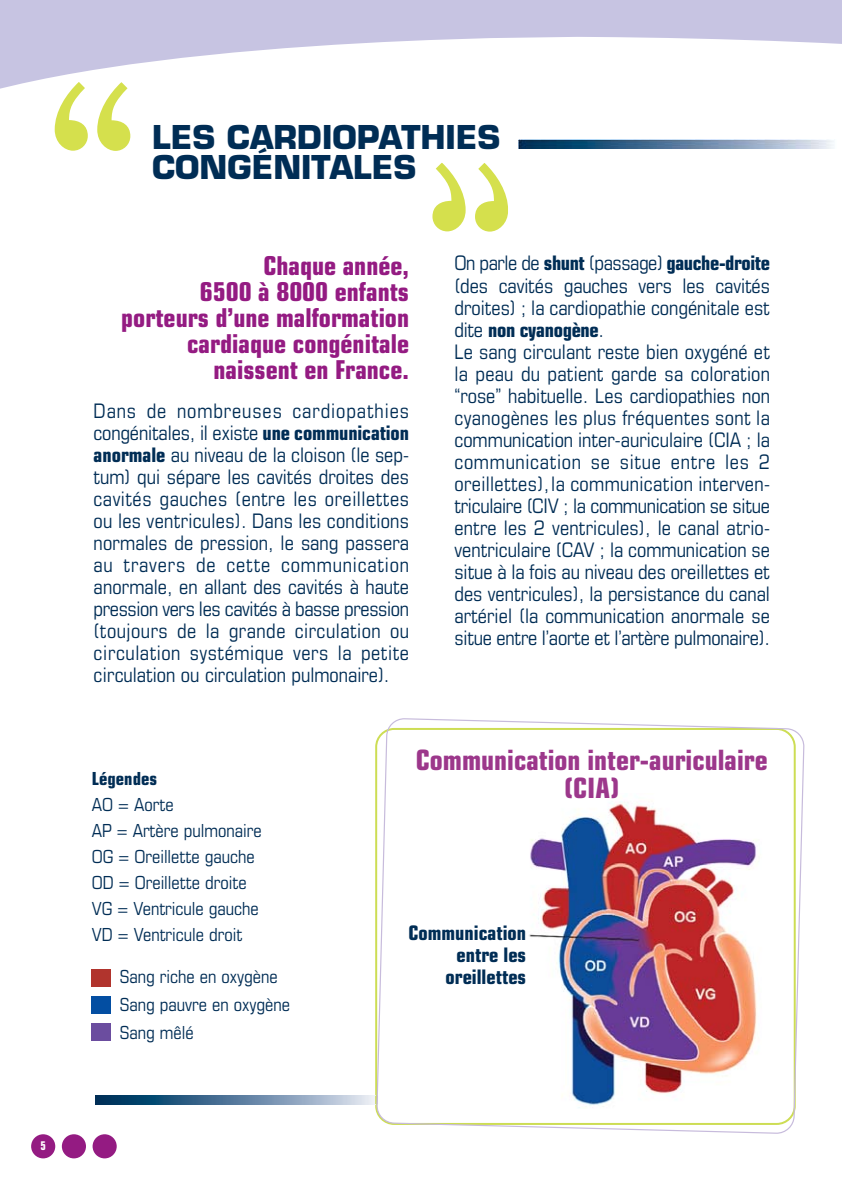
<style>
.page{position:relative;width:842px;height:1191px;background:#fff}
.page>*{position:absolute;margin:0;border:0;box-sizing:border-box;transform-origin:0 0}
.t1{font:700 32px/30px "Eurostile";color:#002d55}
.t2{font:700 condensed 28px/28px "Eurostile";color:#9c378b;text-align:center}
.t3{font:700 condensed 26px/26px "Eurostile";color:#941b82;text-align:right}
.t4{font:condensed 20px/22px "Eurostile";color:#002d55;text-align:justify}
.t5{font:700 condensed 20px/22px "Eurostile";color:#002d55;text-align:right}
.t6{font:condensed 18px/26px "Eurostile";color:#002d55}
.t7{font:700 condensed 18px "Eurostile";color:#002d55}
.t8{font:700 condensed 12px "Eurostile";color:#fff;scale:.9 1}
.s1{font-weight:700}
</style>
<div class="page">
<svg style="left:376px;top:718px;width:429px;height:416px"></svg>
<img style="left:515px;top:794px;width:259px;height:315px">
<div style="left:31px;top:1134px;width:24px;height:24px;background:#941b82;border-radius:50%"></div>
<div style="left:62px;top:1134px;width:24px;height:24px;background:#941b82;border-radius:50%"></div>
<div style="left:93px;top:1134px;width:24px;height:24px;background:#941b82;border-radius:50%"></div>
<svg style="left:0;top:0;width:842px;height:149px"></svg>
<img style="left:95px;top:1095px;width:280px;height:9px">
<svg style="left:375px;top:1095px;width:4px;height:9px"></svg>
<svg style="left:55px;top:82px;width:75px;height:69px"></svg>
<svg style="left:432px;top:163px;width:76px;height:69px"></svg>
<img style="left:519px;top:140px;width:317px;height:8px">
<div style="left:92px;top:969px;width:19px;height:17px;background:#b1342d"></div>
<div style="left:92px;top:996px;width:19px;height:17px;background:#034ea2"></div>
<div style="left:92px;top:1023px;width:19px;height:17px;background:#6b4d9f"></div>
<p class="t8" style="left:41px;top:1141px;width:8px">5</p>
<h1 class="t1" style="left:152px;top:126px;width:350px">LES CARDIOPATHIES<br>CONGÉNITALES</h1>
<h3 class="t3" style="left:121px;top:255px;width:289px">Chaque année,<br>6500 à 8000 enfants porteurs d’une malformation cardiaque congénitale naissent en France.</h3>
<p class="t4" style="left:94px;top:401px;width:317px">Dans de nombreuses cardiopathies congénitales, il existe <span class="s1">une communication anormale</span> au niveau de la cloison (le sep&shy;tum) qui sépare les cavités droites des cavités gauches (entre les oreillettes ou les ventricules). Dans les conditions normales de pression, le sang passera au travers de cette communication anormale, en allant des cavités à haute pression vers les cavités à basse pression (toujours de la grande circulation ou circulation systémique vers la petite circulation ou circulation pulmonaire).</p>
<p class="t4" style="left:454px;top:254px;width:317px;text-align:left">On parle de <span class="s1">shunt</span> (passage) <span class="s1">gauche-droite </span>(des cavités gauches vers les cavités droites) ; la cardiopathie congénitale est dite <span class="s1">non cyanogène</span>.<br>Le sang circulant reste bien oxygéné et la peau du patient garde sa coloration “rose” habituelle. Les cardiopathies non cyanogènes les plus fréquentes sont la communication inter-auriculaire (CIA ; la communication se situe entre les 2 oreillettes),la communication interven&shy;triculaire (CIV ; la communication se situe entre les 2 ventricules), le canal atrio&shy;ventriculaire (CAV ; la communication se situe à la fois au niveau des oreillettes et des ventricules), la persistance du canal artériel (la communication anormale se situe entre l’aorte et l’artère pulmonaire).</p>
<p class="t7" style="left:92px;top:771px;width:67px">Légendes</p>
<p class="t6" style="left:92px;top:793px;width:171px">AO = Aorte<br>AP = Artère pulmonaire<br>OG = Oreillette gauche<br>OD = Oreillette droite<br>VG = Ventricule gauche<br>VD = Ventricule droit</p>
<p class="t6" style="left:120px;top:963px;width:172px;line-height:28px">Sang riche en oxygène<br>Sang pauvre en oxygène<br>Sang mêlé</p>
<h2 class="t2" style="left:416px;top:748px;width:353px">Communication inter-auriculaire (CIA)</h2>
<p class="t5" style="left:409px;top:923px;width:119px">Communication entre les oreillettes</p>
</div>
